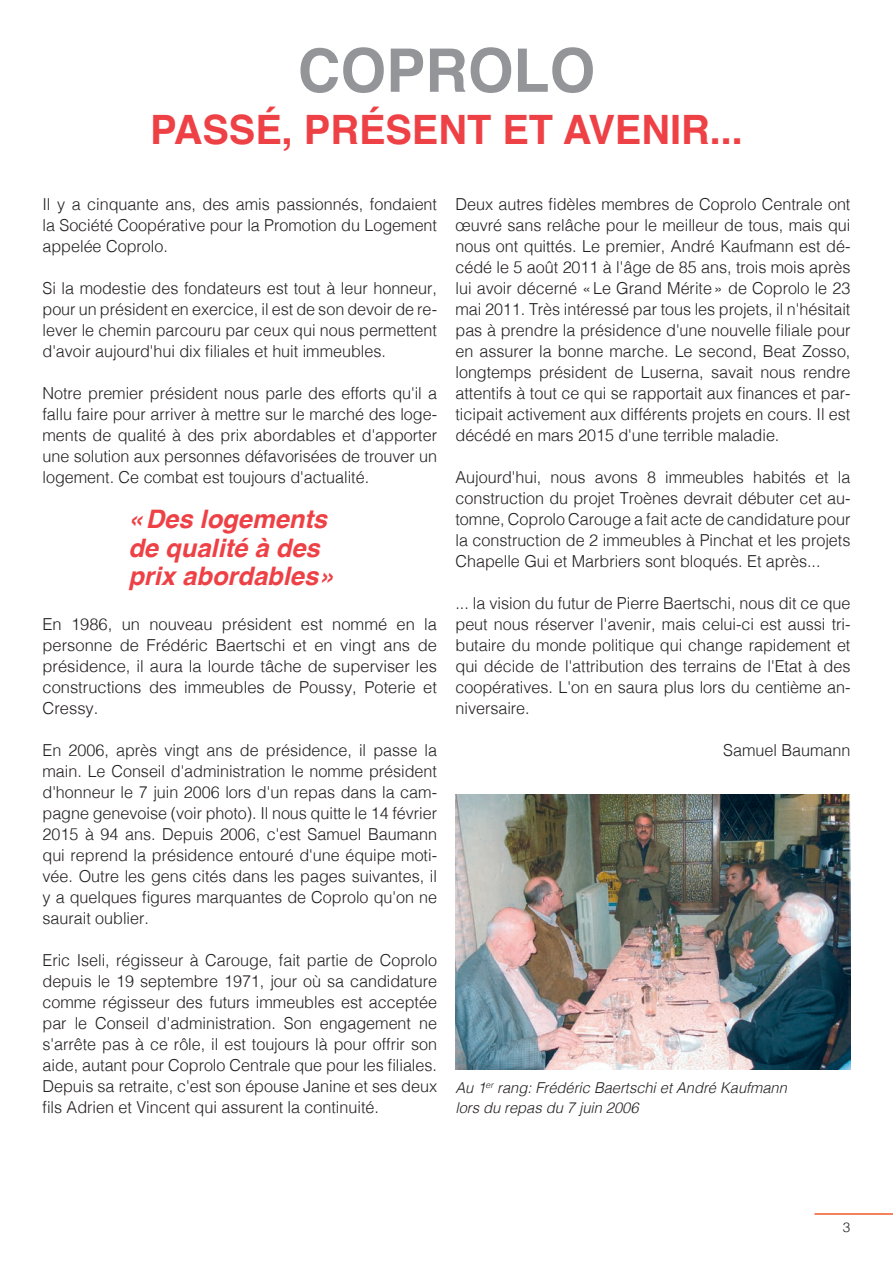
<style>
.page{position:relative;width:893px;height:1263px;background:#fff}
.page>*{position:absolute;margin:0;border:0;box-sizing:border-box;transform-origin:0 0}
.t1{font:700 60px "Helvetica";color:#939598}
.t2{font:700 40.5px "Helvetica";color:#ee4146}
.t3{font:italic 700 25.5px/28.5px "Helvetica";color:#ee4146}
.t4{font:300 16.5px/21px "Helvetica";color:#231f20;text-align:justify}
.t5{font:italic 300 15px/19.5px "Helvetica";color:#231f20}
.t6{font:300 13.5px "Helvetica";color:#231f20}
</style>
<div class="page">
<hr style="left:814px;top:1213px;width:79px;height:2px;background:#f15929">
<img style="left:455px;top:794px;width:395px;height:276px">
<h1 class="t1" style="left:298px;top:22px;width:299px">COPROLO</h1>
<h2 class="t2" style="left:150px;top:97px;width:594px">PASSÉ, PRÉSENT ET AVENIR...</h2>
<p class="t4" style="left:43px;top:192px;width:396px">Il y a cinquante ans, des amis passionnés, fondaient la Société Coopérative pour la Promotion du Logement appelée Coprolo.</p>
<p class="t4" style="left:43px;top:276px;width:396px">Si la modestie des fondateurs est tout à leur honneur, pour un président en exercice, il est de son devoir de re&shy;lever le chemin parcouru par ceux qui nous permettent d'avoir aujourd'hui dix filiales et huit immeubles.</p>
<p class="t4" style="left:43px;top:381px;width:396px">Notre premier président nous parle des efforts qu'il a fallu faire pour arriver à mettre sur le marché des loge&shy;ments de qualité à des prix abordables et d'apporter une solution aux personnes défavorisées de trouver un logement. Ce combat est toujours d'actualité.</p>
<h3 class="t3" style="left:128px;top:505px;width:209px">«Des logements de qualité à des prix abordables»</h3>
<p class="t4" style="left:43px;top:612px;width:396px">En 1986, un nouveau président est nommé en la personne de Frédéric Baertschi et en vingt ans de présidence, il aura la lourde tâche de superviser les constructions des immeubles de Poussy, Poterie et Cressy.</p>
<p class="t4" style="left:43px;top:738px;width:396px">En 2006, après vingt ans de présidence, il passe la main. Le Conseil d'administration le nomme président d'honneur le 7 juin 2006 lors d'un repas dans la cam&shy;pagne genevoise (voir photo). Il nous quitte le 14 février 2015 à 94 ans. Depuis 2006, c'est Samuel Baumann qui reprend la présidence entouré d'une équipe moti&shy;vée. Outre les gens cités dans les pages suivantes, il y a quelques figures marquantes de Coprolo qu'on ne saurait oublier.</p>
<p class="t4" style="left:43px;top:948px;width:396px">Eric Iseli, régisseur à Carouge, fait partie de Coprolo depuis le 19 septembre 1971, jour où sa candidature comme régisseur des futurs immeubles est acceptée par le Conseil d'administration. Son engagement ne s'arrête pas à ce rôle, il est toujours là pour offrir son aide, autant pour Coprolo Centrale que pour les filiales.<br>Depuis sa retraite, c'est son épouse Janine et ses deux fils Adrien et Vincent qui assurent la continuité.</p>
<p class="t4" style="left:455px;top:192px;width:396px">Deux autres fidèles membres de Coprolo Centrale ont œuvré sans relâche pour le meilleur de tous, mais qui nous ont quittés. Le premier, André Kaufmann est dé&shy;cédé le 5 août 2011 à l'âge de 85 ans, trois mois après lui avoir décerné «Le Grand Mérite» de Coprolo le 23 mai 2011. Très intéressé par tous les projets, il n'hésitait pas à prendre la présidence d'une nouvelle filiale pour en assurer la bonne marche. Le second, Beat Zosso, longtemps président de Luserna, savait nous rendre attentifs à tout ce qui se rapportait aux finances et par&shy;ticipait activement aux différents projets en cours. Il est décédé en mars 2015 d'une terrible maladie.</p>
<p class="t4" style="left:455px;top:465px;width:396px">Aujourd'hui, nous avons 8 immeubles habités et la construction du projet Troènes devrait débuter cet au&shy;tomne, Coprolo Carouge a fait acte de candidature pour la construction de 2 immeubles à Pinchat et les projets Chapelle Gui et Marbriers sont bloqués. Et après...</p>
<p class="t4" style="left:455px;top:591px;width:396px">... la vision du futur de Pierre Baertschi, nous dit ce que peut nous réserver l'avenir, mais celui-ci est aussi tri&shy;butaire du monde politique qui change rapidement et qui décide de l'attribution des terrains de l'Etat à des coopératives. L'on en saura plus lors du centième an&shy;niversaire.</p>
<p class="t4" style="left:723px;top:738px;width:129px">Samuel Baumann</p>
<p class="t5" style="left:455px;top:1077px;width:333px">Au 1<sup>er</sup> rang: Frédéric Baertschi et André Kaufmann lors du repas du 7 juin 2006</p>
<p class="t6" style="left:843px;top:1216px;width:9px">3</p>
</div>
